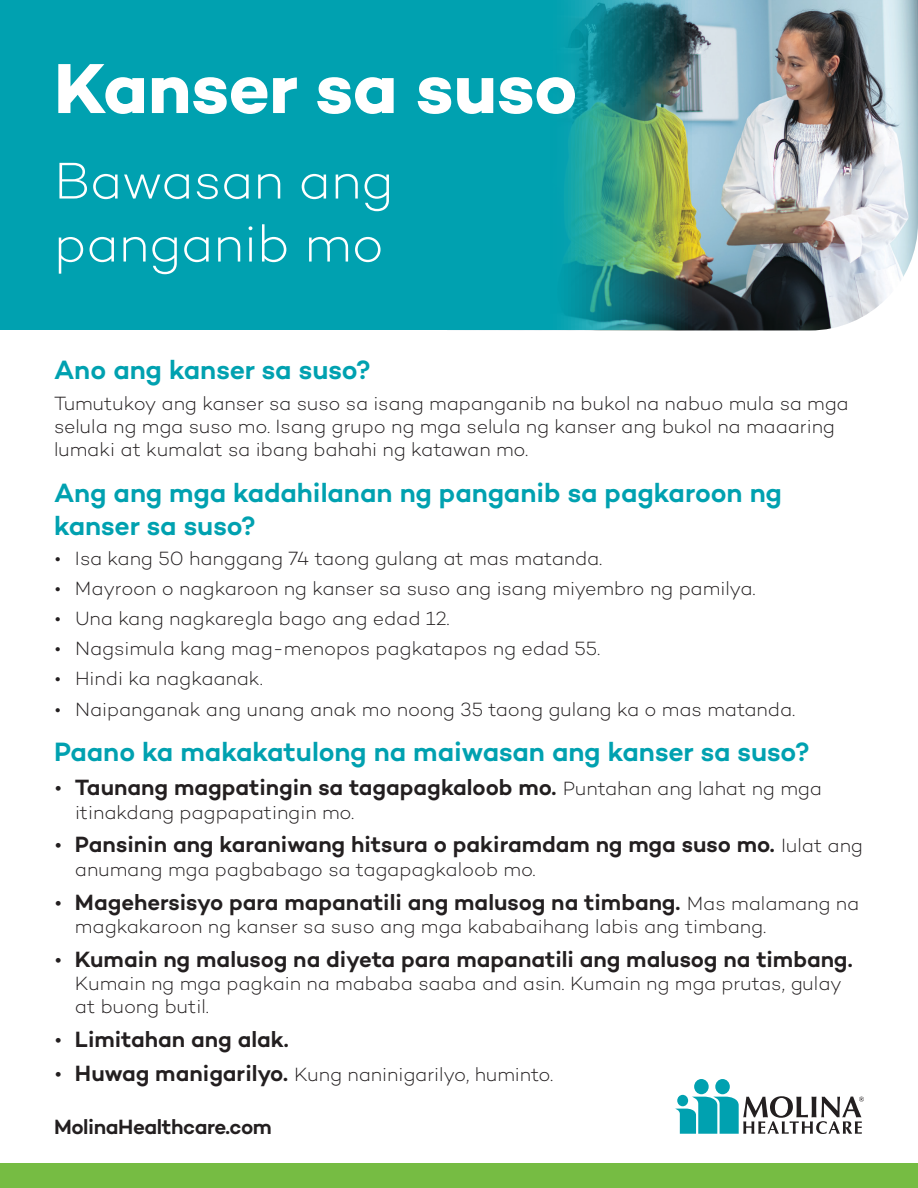
<style>
.page{position:relative;width:918px;height:1188px;background:#fff}
.page>*{position:absolute;margin:0;border:0;box-sizing:border-box;transform-origin:0 0}
.t1{font:700 72px "Campton";letter-spacing:-.005em;color:#fff}
.t2{font:300 52.5px/63px "Campton";letter-spacing:-.005em;color:#fff}
.t3{font:600 27px/32.4px "Campton";color:#00a1b0}
.t4{font:600 22.5px "Campton";color:#231f20}
.t5{font:600 21px "Campton";letter-spacing:-.02em;color:#231f20}
.t6{font:300 19.5px/23.4px "Campton";color:#231f20}
.s1{font-weight:300}
.s2{font-weight:300;font-size:19.5px}
.s3{font-size:22.5px}
.s4{font-weight:600;font-size:22.5px}
</style>
<div class="page">
<img style="left:0;top:0;width:918px;height:330px">
<div style="left:0;top:1164px;width:918px;height:24px;background:#76bc43"></div>
<div style="left:715px;top:1079px;width:15px;height:15px;background:#00a1b0;border-radius:50%"></div>
<div style="left:694px;top:1079px;width:15px;height:15px;background:#00a1b0;border-radius:50%"></div>
<svg style="left:675px;top:1096px;width:189px;height:38px"></svg>
<div style="left:677px;top:1095px;width:11px;height:11px;background:#00a1b0;border-radius:50%"></div>
<h1 class="t1" style="left:54px;top:43px;width:525px">Kanser sa suso</h1>
<p class="t2" style="left:54px;top:148px;width:341px">Bawasan ang panganib mo</p>
<h2 class="t3" style="left:54px;top:353px;width:318px">Ano ang kanser sa suso?</h2>
<p class="t6" style="left:54px;top:391px;width:796px">Tumutukoy ang kanser sa suso sa isang mapanganib na bukol na nabuo mula sa mga selula ng mga suso mo. Isang grupo ng mga selula ng kanser ang bukol na maaaring lumaki at kumalat sa ibang bahahi ng katawan mo.</p>
<h2 class="t3" style="left:54px;top:476px;width:729px">Ang ang mga kadahilanan ng panganib sa pagkaroon ng kanser sa suso?</h2>
<p class="t6" style="left:55px;top:546px;width:549px">• Isa kang 50 hanggang 74 taong gulang at mas matanda.</p>
<p class="t6" style="left:55px;top:576px;width:702px">• Mayroon o nagkaroon ng kanser sa suso ang isang miyembro ng pamilya.</p>
<p class="t6" style="left:55px;top:606px;width:396px">• Una kang nagkaregla bago ang edad 12.</p>
<p class="t6" style="left:55px;top:637px;width:547px">• Nagsimula kang mag-menopos pagkatapos ng edad 55.</p>
<p class="t6" style="left:55px;top:667px;width:210px">• Hindi ka nagkaanak.</p>
<p class="t6" style="left:55px;top:697px;width:742px">• Naipanganak ang unang anak mo noong 35 taong gulang ka o mas matanda.</p>
<h2 class="t3" style="left:54px;top:735px;width:757px">Paano ka makakatulong na maiwasan ang kanser sa suso?</h2>
<p class="t4" style="left:55px;top:773px;width:769px"><span class="s1">•</span> Taunang magpatingin sa tagapagkaloob mo. <span class="s2">Puntahan ang lahat ng mga</span></p>
<p class="t6" style="left:75px;top:800px;width:281px">itinakdang pagpapatingin mo.</p>
<p class="t4" style="left:55px;top:830px;width:810px"><span class="s1">•</span> Pansinin ang karaniwang hitsura o pakiramdam ng mga suso mo. <span class="s2">Iulat ang</span></p>
<p class="t6" style="left:75px;top:857px;width:462px">anumang mga pagbabago sa tagapagkaloob mo.</p>
<p class="t4" style="left:55px;top:888px;width:806px"><span class="s1">•</span> Magehersisyo para mapanatili ang malusog na timbang. <span class="s2">Mas malamang na</span></p>
<p class="t6" style="left:75px;top:914px;width:693px">magkakaroon ng kanser sa suso ang mga kababaihang labis ang timbang.</p>
<p class="t4" style="left:55px;top:945px;width:799px"><span class="s1">•</span> Kumain ng malusog na diyeta para mapanatili ang malusog na timbang.</p>
<p class="t6" style="left:75px;top:971px;width:768px">Kumain ng mga pagkain na mababa saaba and asin. Kumain ng mga prutas, gulay at buong butil.</p>
<p class="t4" style="left:55px;top:1025px;width:235px"><span class="s1">•</span> Limitahan ang alak.</p>
<p class="t6" style="left:55px;top:1062px;width:500px"><span class="s3">•</span> <span class="s4">Huwag manigarilyo.</span> Kung naninigarilyo, huminto.</p>
<p class="t5" style="left:54px;top:1113px;width:219px">MolinaHealthcare.com</p>
</div>
